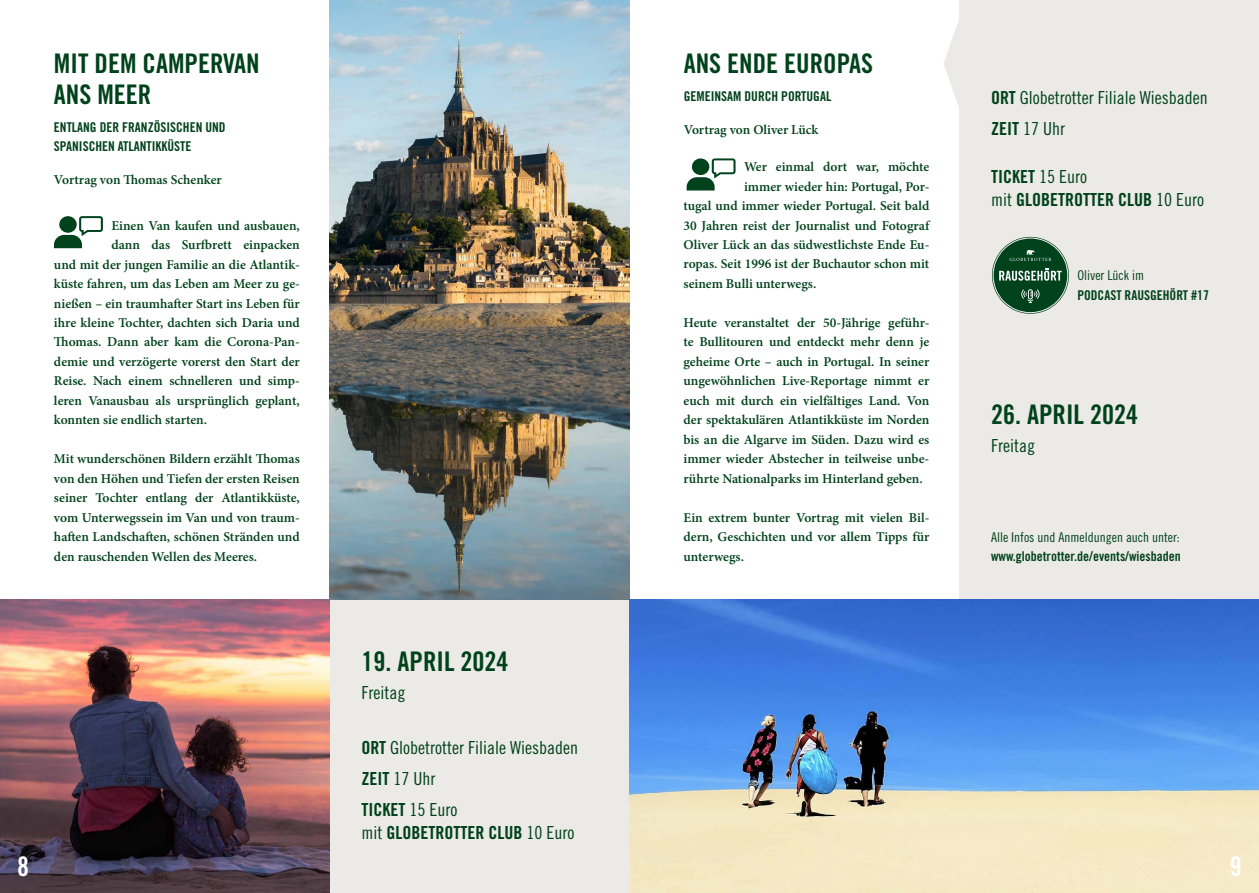
<style>
.page{position:relative;width:1259px;height:893px;background:#fff}
.page>*{position:absolute;margin:0;border:0;box-sizing:border-box;transform-origin:0 0}
.t1{font:27px/30.6px "Trade Gothic LT Pro Bd Cn 20";color:#00421b}
.t2{font:27px "Trade Gothic LT Pro Bd Cn 20";color:#fff}
.t3{font:18px/31px "Trade Gothic LT Pro Cn 18";color:#00421b}
.t4{font:18px/22.5px "Trade Gothic LT Pro Bd Cn 20";color:#00421b}
.t5{font:600 13.5px/19.5px "Minion Pro";color:#00421b;text-align:justify}
.t6{font:13.5px/19.5px "Trade Gothic LT Pro Bd Cn 20";color:#00421b}
.t7{font:13.5px "Trade Gothic LT Pro Cn 18";color:#00421b}
.s1{font-family:"Trade Gothic LT Pro Bd Cn 20"}
.s2{font-family:"Trade Gothic LT Pro Cn 18"}
</style>
<div class="page">
<img style="left:330px;top:0;width:299px;height:600px">
<img style="left:0;top:600px;width:330px;height:293px">
<div style="left:330px;top:600px;width:299px;height:293px;background:#eceae6"></div>
<svg style="left:54px;top:216px;width:49px;height:32px"></svg>
<div style="left:943px;top:0;width:316px;height:600px;background:#eceae6"></div>
<img style="left:629px;top:600px;width:630px;height:293px">
<svg style="left:686px;top:158px;width:49px;height:33px"></svg>
<svg style="left:992px;top:237px;width:77px;height:77px;background:#507b60"></svg>
<h1 class="t1" style="left:54px;top:48px;width:207px">MIT DEM CAMPERVAN<br>ANS MEER</h1>
<p class="t6" style="left:54px;top:117px;width:173px">ENTLANG DER FRANZÖSISCHEN UND<br>SPANISCHEN ATLANTIKKÜSTE</p>
<p class="t5" style="left:54px;top:170px;width:169px">Vortrag von Thomas Schenker</p>
<p class="t5" style="left:111px;top:215px;width:190px">Einen Van kaufen und ausbauen,</p>
<p class="t5" style="left:111px;top:235px;width:190px">dann das Surfbrett einpacken</p>
<p class="t5" style="left:54px;top:254px;width:247px">und mit der jungen Familie an die Atlantik-</p>
<p class="t5" style="left:54px;top:274px;width:247px">küste fahren, um das Leben am Meer zu ge-</p>
<p class="t5" style="left:54px;top:293px;width:247px">nießen – ein traumhafter Start ins Leben für</p>
<p class="t5" style="left:54px;top:313px;width:247px">ihre kleine Tochter, dachten sich Daria und</p>
<p class="t5" style="left:54px;top:332px;width:247px">Thomas. Dann aber kam die Corona-Pan-</p>
<p class="t5" style="left:54px;top:352px;width:247px">demie und verzögerte vorerst den Start der</p>
<p class="t5" style="left:54px;top:371px;width:247px">Reise. Nach einem schnelleren und simp-</p>
<p class="t5" style="left:54px;top:391px;width:247px">leren Vanausbau als ursprünglich geplant,</p>
<p class="t5" style="left:54px;top:410px;width:155px">konnten sie endlich starten.</p>
<p class="t5" style="left:54px;top:449px;width:247px">Mit wunderschönen Bildern erzählt Thomas von den Höhen und Tiefen der ersten Reisen seiner Tochter entlang der Atlantikküste, vom Unterwegssein im Van und von traum&shy;haften Landschaften, schönen Stränden und den rauschenden Wellen des Meeres.</p>
<h1 class="t2" style="left:17px;top:850px;width:13px">8</h1>
<h1 class="t1" style="left:361px;top:646px;width:148px">19. APRIL 2024</h1>
<h2 class="t3" style="left:361px;top:677px;width:45px">Freitag</h2>
<h2 class="t3" style="left:361px;top:732px;width:218px"><span class="s1">ORT</span> Globetrotter Filiale Wiesbaden<br><span class="s1">ZEIT</span> 17 Uhr</h2>
<h2 class="t4" style="left:361px;top:799px;width:214px">TICKET <span class="s2">15 Euro<br>mit</span> GLOBETROTTER CLUB <span class="s2">10 Euro</span></h2>
<h1 class="t1" style="left:684px;top:48px;width:191px">ANS ENDE EUROPAS</h1>
<p class="t6" style="left:684px;top:87px;width:149px">GEMEINSAM DURCH PORTUGAL</p>
<p class="t5" style="left:684px;top:119px;width:136px">Vortrag von Oliver Lück</p>
<p class="t5" style="left:744px;top:157px;width:187px">Wer einmal dort war, möchte</p>
<p class="t5" style="left:744px;top:176px;width:187px">immer wieder hin: Portugal, Por-</p>
<p class="t5" style="left:683px;top:196px;width:247px">tugal und immer wieder Portugal. Seit bald</p>
<p class="t5" style="left:683px;top:215px;width:247px">30 Jahren reist der Journalist und Fotograf</p>
<p class="t5" style="left:683px;top:235px;width:247px">Oliver Lück an das südwestlichste Ende Eu-</p>
<p class="t5" style="left:683px;top:254px;width:247px">ropas. Seit 1996 ist der Buchautor schon mit</p>
<p class="t5" style="left:683px;top:274px;width:134px">seinem Bulli unterwegs.</p>
<p class="t5" style="left:683px;top:313px;width:247px">Heute veranstaltet der 50-Jährige geführ&shy;te Bullitouren und entdeckt mehr denn je geheime Orte – auch in Portugal. In seiner ungewöhnlichen Live-Reportage nimmt er euch mit durch ein vielfältiges Land. Von der spektakulären Atlantikküste im Norden bis an die Algarve im Süden. Dazu wird es immer wieder Abstecher in teilweise unbe&shy;rührte Nationalparks im Hinterland geben.</p>
<p class="t5" style="left:683px;top:508px;width:247px">Ein extrem bunter Vortrag mit vielen Bil&shy;dern, Geschichten und vor allem Tipps für unterwegs.</p>
<h2 class="t3" style="left:991px;top:83px;width:218px;line-height:30.6px"><span class="s1">ORT</span> Globetrotter Filiale Wiesbaden<br><span class="s1">ZEIT</span> 17 Uhr</h2>
<h2 class="t4" style="left:991px;top:165px;width:214px">TICKET <span class="s2">15 Euro<br>mit</span> GLOBETROTTER CLUB <span class="s2">10 Euro</span></h2>
<p class="t7" style="left:1077px;top:268px;width:68px">Oliver Lück im</p>
<p class="t6" style="left:1077px;top:285px;width:133px">PODCAST RAUSGEHÖRT #17</p>
<h1 class="t1" style="left:991px;top:399px;width:148px">26. APRIL 2024</h1>
<h2 class="t3" style="left:991px;top:430px;width:45px">Freitag</h2>
<p class="t7" style="left:991px;top:530px;width:190px">Alle Infos und Anmeldungen auch unter:</p>
<p class="t6" style="left:991px;top:546px;width:191px">www.globetrotter.de/events/wiesbaden</p>
<h1 class="t2" style="left:1230px;top:850px;width:13px">9</h1>
</div>
